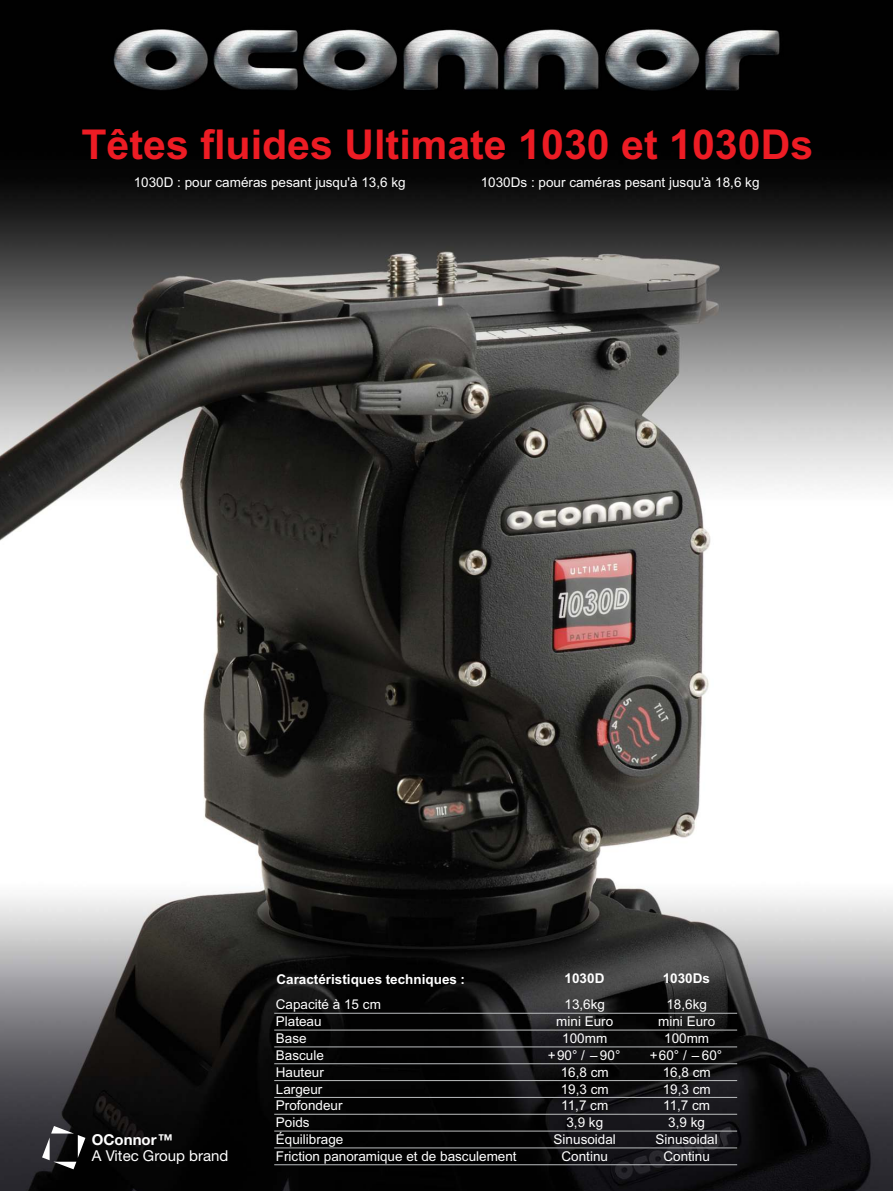
<style>
.page{position:relative;width:893px;height:1191px;background:#fff}
.page>*{position:absolute;margin:0;border:0;box-sizing:border-box;transform-origin:0 0}
.t1{font:700 41.1px "Arial";color:#ed1c24}
.t2{font:15px "Helvetica Neue";color:#fff}
.t3{font:700 15px "Helvetica Neue";color:#fff}
.t4{font:13.5px/16.8px "Arial";color:#fff;text-align:center}
.t5{font:700 13.5px "Arial";color:#fff}
</style>
<div class="page">
<img style="left:0;top:0;width:893px;height:1191px">
<svg style="left:42px;top:1126px;width:43px;height:43px;background:#444346"></svg>
<hr style="left:274px;top:1012px;width:463px;height:1px;background:#babdbf">
<hr style="left:274px;top:1029px;width:463px;height:1px;background:#bdbfbf">
<hr style="left:274px;top:1046px;width:463px;height:1px;background:#babdbf">
<hr style="left:274px;top:1063px;width:463px;height:1px;background:#babdbf">
<hr style="left:274px;top:1080px;width:463px;height:1px;background:#bdbfbf">
<hr style="left:274px;top:1097px;width:463px;height:1px;background:#babdbf">
<hr style="left:274px;top:1113px;width:463px;height:1px;background:#bdbfbf">
<hr style="left:274px;top:1130px;width:463px;height:1px;background:#bdbfbf">
<hr style="left:274px;top:1147px;width:463px;height:1px;background:#babdbf">
<hr style="left:274px;top:1164px;width:463px;height:1px;background:#babdbf">
<h1 class="t1" style="left:82px;top:129px;width:733px">Têtes fluides Ultimate 1030 et 1030Ds</h1>
<p class="t4" style="left:134px;top:175px;width:273px">1030D : pour caméras pesant jusqu'à 13,6 kg</p>
<p class="t4" style="left:481px;top:175px;width:280px">1030Ds : pour caméras pesant jusqu'à 18,6 kg</p>
<p class="t3" style="left:92px;top:1133px;width:83px">OConnor™</p>
<p class="t2" style="left:92px;top:1149px;width:138px">A Vitec Group brand</p>
<p class="t5" style="left:565px;top:973px;width:41px">1030D</p>
<p class="t5" style="left:663px;top:973px;width:49px">1030Ds</p>
<p class="t4" style="left:650px;top:997px;width:74px">18,6kg<br>mini Euro<br>100mm +60° / – 60°<br>16,8 cm<br>19,3 cm<br>11,7 cm<br>3,9 kg<br>Sinusoidal<br>Continu</p>
<p class="t5" style="left:276px;top:973px;width:190px">Caractéristiques techniques :</p>
<p class="t4" style="left:276px;top:997px;width:242px;text-align:left">Capacité à 15 cm<br>Plateau<br>Base<br>Bascule<br>Hauteur<br>Largeur<br>Profondeur<br>Poids<br>Équilibrage<br>Friction panoramique et de basculement</p>
<p class="t4" style="left:548px;top:997px;width:74px">13,6kg<br>mini Euro<br>100mm +90° / – 90°<br>16,8 cm<br>19,3 cm<br>11,7 cm<br>3,9 kg<br>Sinusoidal<br>Continu</p>
</div>
